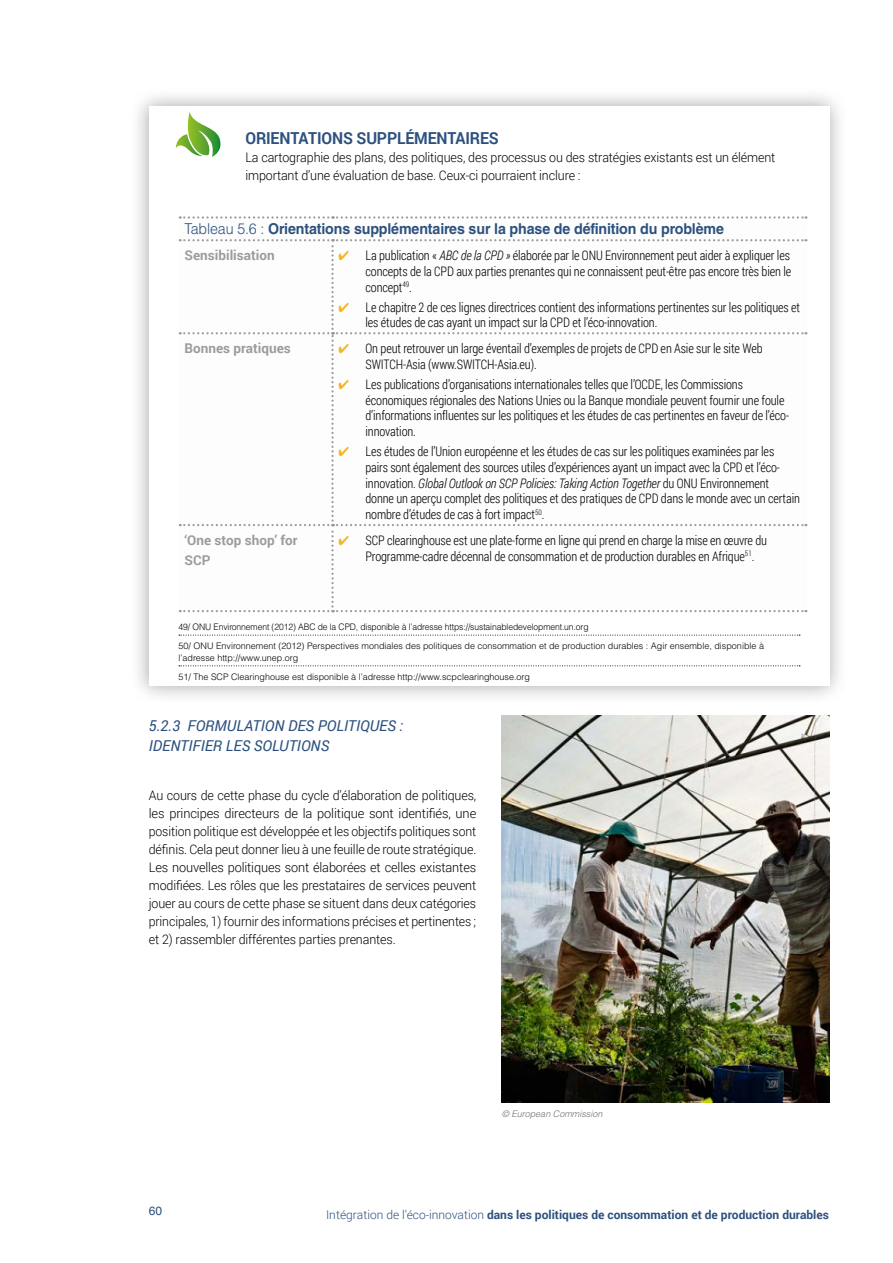
<style>
.page{position:relative;width:893px;height:1263px;background:#fff}
.page>*{position:absolute;margin:0;border:0;box-sizing:border-box;transform-origin:0 0}
.Main_body{font:700 16.5px "Roboto";letter-spacing:-.01em;color:#2d517e;scale:.95 1}
.Table_Title_1{font:700 15px "Helvetica LT Std";letter-spacing:-.01em;color:#2d517e;scale:.95 1}
.Chapter_Subtitle_Lev{font:italic 15px/19.5px "Roboto";color:#2d517e}
.Table_labels_2{font:700 13.5px/19.5px "Roboto";color:#9c9c9d}
.t1{font:300 13.2px/15.8px "Roboto Condensed";letter-spacing:-.01em;color:#000;scale:.95 1}
.Main_body-2{font:300 13.2px/18px "Roboto";letter-spacing:-.01em;color:#000;scale:.95 1}
.t2{font:700 12px "Roboto";color:#2d517e}
.t3{font:12px "Helvetica LT Std";color:#2d517e}
.Footnote_manual{font:300 9px/12px "Helvetica LT Std";color:#000}
.Main_body-3{font:300 9px "Helvetica LT Std";letter-spacing:-.01em;color:#000;scale:.95 1}
.Credits{font:italic 300 9px "Helvetica LT Std";color:#6e6e6e}
.s1{font-weight:300}
.s2{color:#f1b522}
.s3{font-style:italic}
</style>
<div class="page">
<div style="left:130px;top:87px;width:718px;height:618px;background:#000;opacity:.35"></div>
<div style="left:149px;top:106px;width:680px;height:580px;background:#fff"></div>
<svg style="left:176px;top:112px;width:45px;height:45px"></svg>
<svg style="left:179px;top:635px;width:621px;height:1px"></svg>
<svg style="left:179px;top:665px;width:621px;height:1px"></svg>
<svg style="left:180px;top:216px;width:626px;height:3px"></svg>
<svg style="left:180px;top:239px;width:626px;height:373px"></svg>
<img style="left:502px;top:716px;width:327px;height:387px">
<p class="Main_body" style="left:245px;top:126px;width:268px">ORIENTATIONS SUPPLÉMENTAIRES</p>
<p class="Main_body-2" style="left:245px;top:148px;width:559px">La cartographie des plans, des politiques, des processus ou des stratégies existants est un élément important d’une évaluation de base. Ceux-ci pourraient inclure :</p>
<p class="Table_Title_1" style="left:185px;top:220px;width:569px"><span class="s1">Tableau 5.6 :</span> Orientations supplémentaires sur la phase de définition du problème</p>
<p class="Table_labels_2" style="left:185px;top:245px;width:92px">Sensibilisation</p>
<p class="t1" style="left:366px;top:247px;width:450px;text-align:justify;text-indent:-27px"><span class="s2">✔</span> La publication « <span class="s3">ABC de la CPD »</span> élaborée par le ONU Environnement peut aider à expliquer les concepts de la CPD aux parties prenantes qui ne connaissent peut-être pas encore très bien le concept<sup>49</sup>.</p>
<p class="t1" style="left:366px;top:298px;width:459px;text-indent:-27px"><span class="s2">✔</span> Le chapitre 2 de ces lignes directrices contient des informations pertinentes sur les politiques et les études de cas ayant un impact sur la CPD et l’éco-innovation.</p>
<p class="Table_labels_2" style="left:185px;top:338px;width:108px">Bonnes pratiques</p>
<p class="t1" style="left:366px;top:340px;width:419px;text-indent:-27px"><span class="s2">✔</span> On peut retrouver un large éventail d’exemples de projets de CPD en Asie sur le site Web<br>SWITCH-Asia (www.SWITCH-Asia.eu).</p>
<p class="t1" style="left:366px;top:376px;width:447px;text-indent:-27px"><span class="s2">✔</span> Les publications d’organisations internationales telles que l’OCDE, les Commissions économiques régionales des Nations Unies ou la Banque mondiale peuvent fournir une foule d’informations influentes sur les politiques et les études de cas pertinentes en faveur de l’éco&shy;innovation.</p>
<p class="t1" style="left:366px;top:443px;width:459px;text-indent:-27px"><span class="s2">✔</span> Les études de l’Union européenne et les études de cas sur les politiques examinées par les pairs sont également des sources utiles d’expériences ayant un impact avec la CPD et l’éco&shy;innovation. <span class="s3">Global Outlook on SCP Policies: Taking Action Together</span> du ONU Environnement donne un aperçu complet des politiques et des pratiques de CPD dans le monde avec un certain nombre d’études de cas à fort impact<sup>50</sup>.</p>
<p class="Table_labels_2" style="left:185px;top:530px;width:114px">‘One stop shop’ for<br>SCP</p>
<p class="t1" style="left:366px;top:532px;width:424px;text-indent:-27px"><span class="s2">✔</span> SCP clearinghouse est une plate-forme en ligne qui prend en charge la mise en œuvre du<br>Programme-cadre décennal de consommation et de production durables en Afrique<sup>51</sup>.</p>
<p class="Main_body-3" style="left:179px;top:621px;width:433px">49/ ONU Environnement (2012) ABC de la CPD, disponible à l’adresse https://sustainabledevelopment.un.org</p>
<p class="Footnote_manual" style="left:179px;top:640px;width:587px">50/ ONU Environnement (2012) Perspectives mondiales des politiques de consommation et de production durables : Agir ensemble, disponible à l’adresse http://www.unep.org</p>
<p class="Footnote_manual" style="left:179px;top:670px;width:353px">51/ The SCP Clearinghouse est disponible à l’adresse http://www.scpclearinghouse.org</p>
<p class="Chapter_Subtitle_Lev" style="left:149px;top:716px;width:256px">5.2.3 FORMULATION DES POLITIQUES :<br>IDENTIFIER LES SOLUTIONS</p>
<p class="Main_body-2" style="left:149px;top:786px;width:346px;text-align:justify">Au cours de cette phase du cycle d’élaboration de politiques, les principes directeurs de la politique sont identifiés, une position politique est développée et les objectifs politiques sont définis. Cela peut donner lieu à une feuille de route stratégique.<br>Les nouvelles politiques sont élaborées et celles existantes modifiées. Les rôles que les prestataires de services peuvent jouer au cours de cette phase se situent dans deux catégories principales, 1) fournir des informations précises et pertinentes ; et 2) rassembler différentes parties prenantes.</p>
<p class="t3" style="left:149px;top:1203px;width:15px">60</p>
<p class="Credits" style="left:502px;top:1108px;width:102px">© European Commission</p>
<p class="t2" style="left:326px;top:1206px;width:504px"><span class="s1">Intégration de l’éco-innovation</span> dans les politiques de consommation et de production durables</p>
</div>
